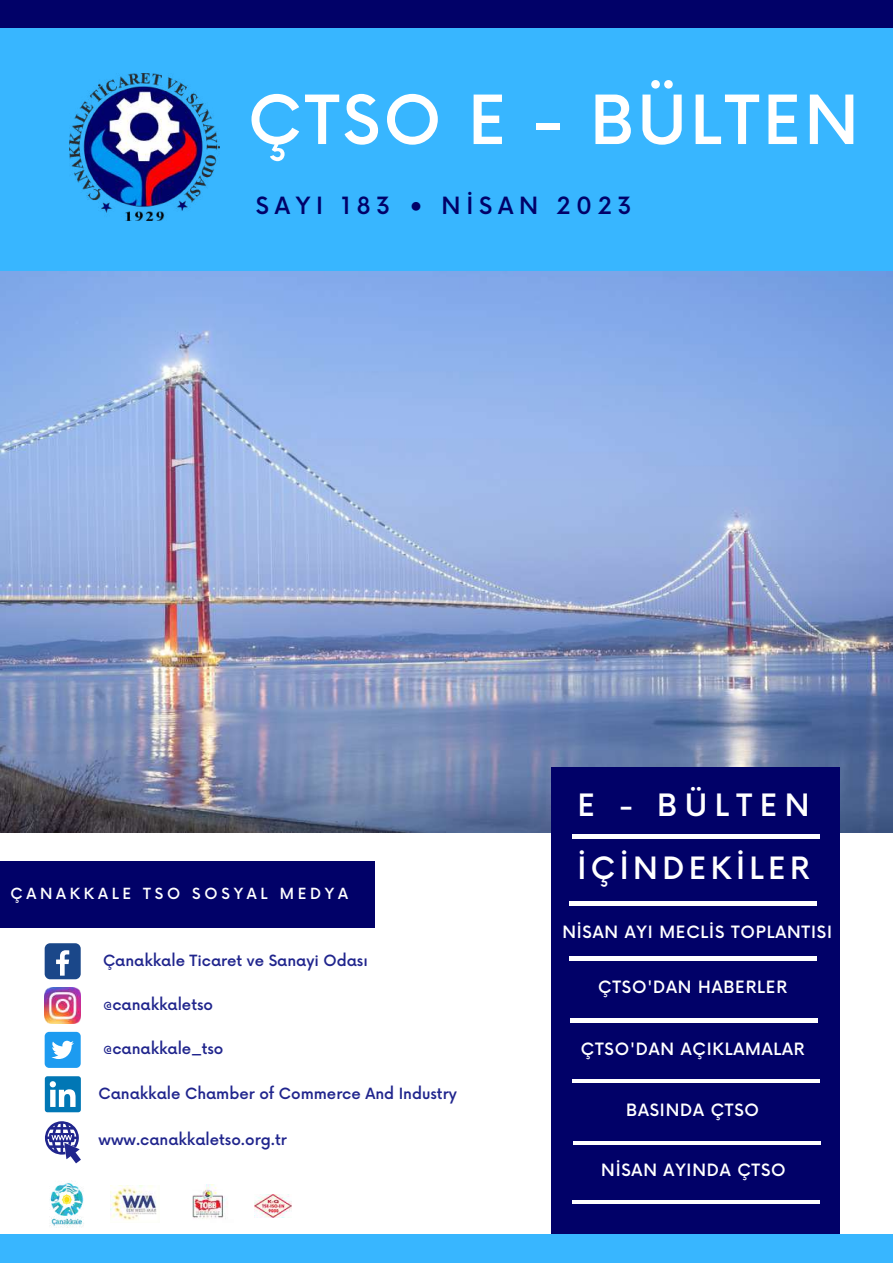
<style>
.page{position:relative;width:893px;height:1264px;background:#fff}
.page>*{position:absolute;margin:0;border:0;box-sizing:border-box;transform-origin:0 0}
.t1{font:500 66px "Now";letter-spacing:.05em;color:#fff}
.t2{font:500 30px/62.6px "Now";letter-spacing:.15em;color:#fff}
.t3{font:500 23.1px "Now";letter-spacing:.25em;color:#010168}
.t4{font:500 16.5px "Now";letter-spacing:.05em;color:#fff}
.t5{font:500 15.15px "Now";color:#20258d}
.t6{font:500 15px "Now";letter-spacing:.25em;color:#fff}
</style>
<div class="page">
<img style="left:0;top:271px;width:892px;height:561px">
<div style="left:0;top:27px;width:892px;height:244px;background:#38b6ff"></div>
<div style="left:551px;top:767px;width:288px;height:479px;background:#010168"></div>
<hr style="left:572px;top:835px;width:247px;height:3px;background:#fff">
<hr style="left:569px;top:901px;width:247px;height:4px;background:#fff">
<hr style="left:569px;top:956px;width:247px;height:4px;background:#fff">
<hr style="left:570px;top:1018px;width:247px;height:4px;background:#fff">
<hr style="left:573px;top:1141px;width:248px;height:3px;background:#fff">
<hr style="left:572px;top:1200px;width:247px;height:3px;background:#fff">
<div style="left:0;top:0;width:892px;height:27px;background:#010168"></div>
<div style="left:0;top:1234px;width:892px;height:28px;background:#38b6ff"></div>
<div style="left:0;top:861px;width:374px;height:66px;background:#010168"></div>
<img style="left:70px;top:74px;width:149px;height:147px">
<div style="left:45px;top:943px;width:36px;height:36px;background:#1a4789;border-radius:5px"></div>
<svg style="left:56px;top:950px;width:13px;height:25px"></svg>
<img style="left:45px;top:987px;width:36px;height:36px">
<div style="left:45px;top:1031px;width:36px;height:36px;background:#1d9bf0;border-radius:5px"></div>
<svg style="left:51px;top:1040px;width:23px;height:19px"></svg>
<div style="left:45px;top:1076px;width:36px;height:36px;background:#0177b5;border-radius:3px"></div>
<svg style="left:50px;top:1081px;width:26px;height:25px"></svg>
<svg style="left:45px;top:1121px;width:36px;height:42px"></svg>
<img style="left:192px;top:1184px;width:35px;height:35px">
<img style="left:255px;top:1194px;width:37px;height:23px">
<img style="left:110px;top:1185px;width:47px;height:36px">
<img style="left:50px;top:1182px;width:34px;height:44px">
<hr style="left:572px;top:1079px;width:247px;height:3px;background:#fff">
<h1 class="t1" style="left:248px;top:85px;width:612px">ÇTSO E - BÜLTEN</h1>
<h3 class="t3" style="left:256px;top:193px;width:377px">SAYI 183 • NİSAN 2023</h3>
<p class="t6" style="left:10px;top:885px;width:339px">ÇANAKKALE TSO SOSYAL MEDYA</p>
<p class="t5" style="left:103px;top:952px;width:266px">Çanakkale Ticaret ve Sanayi Odası</p>
<p class="t5" style="left:103px;top:996px;width:111px">@canakkaletso</p>
<p class="t5" style="left:103px;top:1039px;width:122px">@canakkale_tso</p>
<p class="t5" style="left:98px;top:1084px;width:360px">Canakkale Chamber of Commerce And Industry</p>
<p class="t5" style="left:98px;top:1131px;width:190px">www.canakkaletso.org.tr</p>
<h2 class="t2" style="left:577px;top:776px;width:234px">E - BÜLTEN<br>İÇİNDEKİLER</h2>
<p class="t4" style="left:562px;top:923px;width:271px">NİSAN AYI MECLİS TOPLANTISI</p>
<p class="t4" style="left:598px;top:978px;width:190px">ÇTSO'DAN HABERLER</p>
<p class="t4" style="left:580px;top:1040px;width:225px">ÇTSO'DAN AÇIKLAMALAR</p>
<p class="t4" style="left:626px;top:1101px;width:134px">BASINDA ÇTSO</p>
<p class="t4" style="left:601px;top:1160px;width:186px">NİSAN AYINDA ÇTSO</p>
</div>
